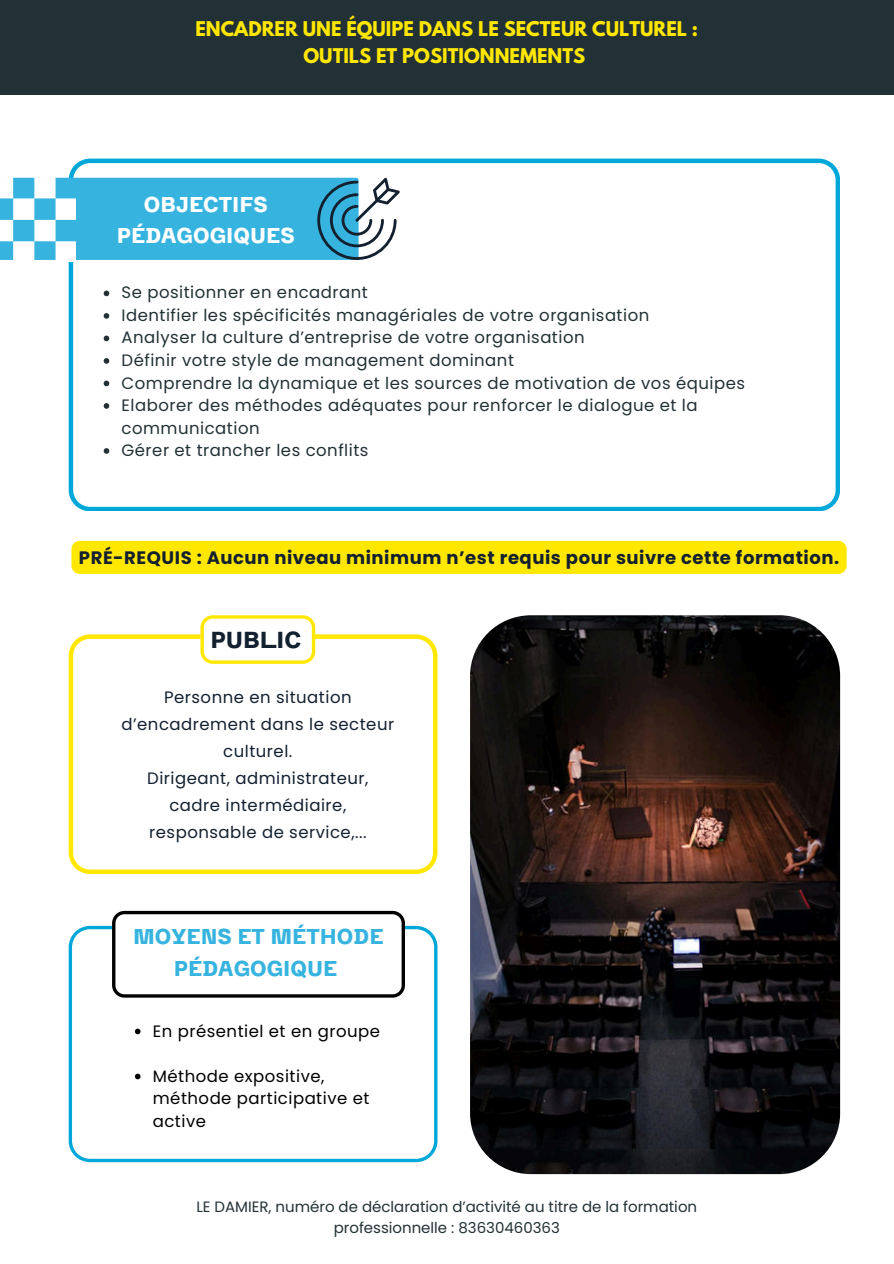
<style>
.page{position:relative;width:894px;height:1264px;background:#fff}
.page>*{position:absolute;margin:0;border:0;box-sizing:border-box;transform-origin:0 0}
.t1{font:700 22.65px "CA Saygon";color:#13202f}
.t2{font:700 21px/31.5px "CA Saygon";color:#36b4df;text-align:center}
.t3{font:700 21px/31.5px "CA Saygon";color:#fff;text-align:center}
.t4{font:700 18px "Poppins";letter-spacing:.03em;color:#13202f}
.t5{font:700 18px/27px "League Spartan";color:#ffe700;text-align:center}
.t6{font:16.5px/22.5px "Poppins";letter-spacing:.03em;color:#223136}
.t7{font:16.5px/27px "Poppins";letter-spacing:.03em;color:#13202f;text-align:center}
.t8{font:16.5px/22.5px "Poppins";letter-spacing:.03em;color:#000}
.t9{font:15px/20.2px "Poppins";color:#223136;text-align:center}
</style>
<div class="page">
<div style="left:0;top:0;width:893px;height:95px;background:#223136"></div>
<svg style="left:69px;top:159px;width:770px;height:352px"></svg>
<div style="left:0;top:178px;width:358px;height:82px;background:#36b4df"></div>
<img style="left:0;top:178px;width:76px;height:83px">
<svg style="left:317px;top:178px;width:82px;height:82px"></svg>
<svg style="left:69px;top:634px;width:368px;height:240px"></svg>
<svg style="left:200px;top:615px;width:115px;height:49px"></svg>
<svg style="left:69px;top:925px;width:368px;height:237px"></svg>
<svg style="left:112px;top:910px;width:293px;height:87px"></svg>
<img style="left:470px;top:615px;width:369px;height:559px;border-radius:61px">
<svg style="left:104px;top:290px;width:5px;height:6px"></svg>
<svg style="left:104px;top:313px;width:5px;height:6px"></svg>
<svg style="left:104px;top:335px;width:5px;height:6px"></svg>
<svg style="left:104px;top:358px;width:5px;height:6px"></svg>
<svg style="left:104px;top:380px;width:5px;height:6px"></svg>
<svg style="left:104px;top:403px;width:5px;height:6px"></svg>
<svg style="left:104px;top:448px;width:5px;height:6px"></svg>
<div style="left:71px;top:541px;width:775px;height:33px;background:#ffe700;border-radius:8px"></div>
<svg style="left:135px;top:1028px;width:5px;height:6px"></svg>
<svg style="left:135px;top:1073px;width:5px;height:6px"></svg>
<p class="t5" style="left:195px;top:15px;width:504px">ENCADRER UNE ÉQUIPE DANS LE SECTEUR CULTUREL :<br>OUTILS ET POSITIONNEMENTS</p>
<p class="t3" style="left:117px;top:188px;width:179px">OBJECTIFS<br>PÉDAGOGIQUES</p>
<p class="t6" style="left:121px;top:281px;width:624px">Se positionner en encadrant<br>Identifier les spécificités managériales de votre organisation<br>Analyser la culture d’entreprise de votre organisation<br>Définir votre style de management dominant<br>Comprendre la dynamique et les sources de motivation de vos équipes Elaborer des méthodes adéquates pour renforcer le dialogue et la communication<br>Gérer et trancher les conflits</p>
<p class="t4" style="left:79px;top:547px;width:761px">PRÉ-REQUIS : Aucun niveau minimum n’est requis pour suivre cette formation.</p>
<h1 class="t1" style="left:210px;top:620px;width:92px">PUBLIC</h1>
<p class="t7" style="left:121px;top:683px;width:274px">Personne en situation d’encadrement dans le secteur culturel.<br>Dirigeant, administrateur, cadre intermédiaire, responsable de service,...</p>
<p class="t2" style="left:133px;top:920px;width:252px">MOYENS ET MÉTHODE<br>PÉDAGOGIQUE</p>
<p class="t8" style="left:153px;top:1019px;width:229px">En présentiel et en groupe</p>
<p class="t8" style="left:153px;top:1064px;width:218px">Méthode expositive, méthode participative et active</p>
<p class="t9" style="left:196px;top:1196px;width:502px">LE DAMIER, numéro de déclaration d’activité au titre de la formation professionnelle : 83630460363</p>
</div>
